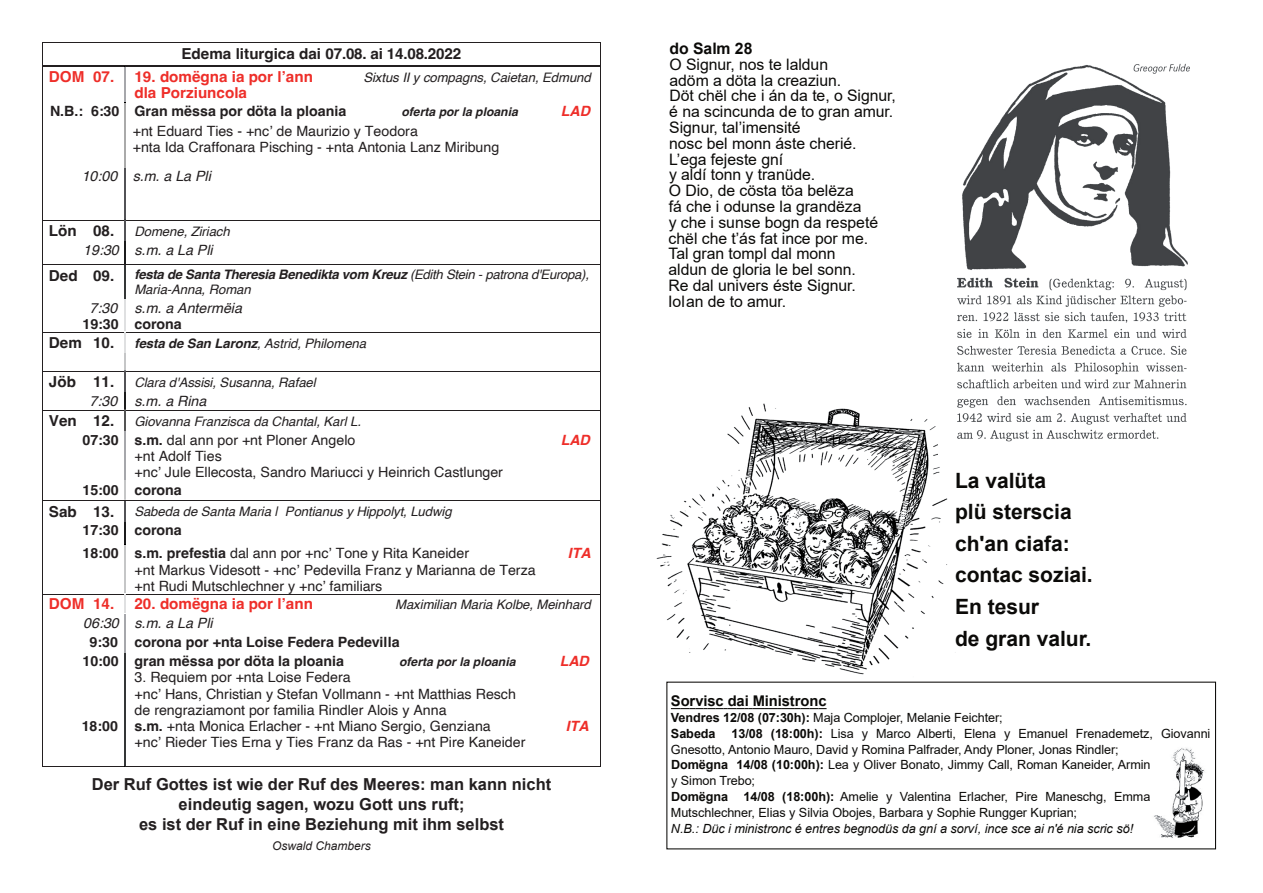
<style>
.page{position:relative;width:1263px;height:893px;background:#fff}
.page>*{position:absolute;margin:0;border:0;box-sizing:border-box;transform-origin:0 0}
.t1{font:700 21px/31.7px "Arial";color:#0b0a08}
.t2{font:700 16.5px/19.8px "Arial";color:#231f20;text-align:center}
.t3{font:15.75px/15.8px "Arial";letter-spacing:-.005em;color:#0b0a08}
.t4{font:700 15.75px "Arial";letter-spacing:-.005em;color:#0b0a08}
.t5{font:700 15.15px "Helvetica";color:#231f20}
.t6{font:700 15.15px/16px "Helvetica";color:#ee2e29}
.t7{font:700 14.7px "Arial";letter-spacing:-.005em;color:#0b0a08}
.t8{font:14.1px/16.2px "Helvetica";color:#231f20}
.t9{font:700 14.1px "Helvetica";color:#231f20}
.t10{font:italic 14.1px "Helvetica";color:#231f20}
.t11{font:italic 700 14.1px "Helvetica";letter-spacing:-.005em;color:#ee2e29}
.t12{font:italic 13.05px/15.1px "Helvetica";letter-spacing:-.01em;color:#231f20}
.t13{font:12.6px/15.8px "Arial";letter-spacing:-.005em;color:#0b0a08}
.t14{font:italic 12.6px "Arial";letter-spacing:-.005em;color:#0b0a08}
.t15{font:italic 700 12.15px "Helvetica";color:#231f20}
.t16{font:italic 12px "Arial";color:#231f20}
.s1{font-weight:700}
</style>
<div class="page">
<svg style="left:671px;top:708px;width:155px;height:1px"></svg>
<img style="left:1154px;top:748px;width:51px;height:90px">
<img style="left:656px;top:403px;width:313px;height:279px">
<img style="left:939px;top:63px;width:251px;height:398px">
<hr style="left:43px;top:42px;width:557px;height:1px;background:#231f20">
<svg style="left:42px;top:42px;width:1px;height:25px"></svg>
<hr style="left:43px;top:65px;width:82px;height:1px;background:#231f20">
<hr style="left:43px;top:66px;width:82px;height:1px;background:#231f20">
<hr style="left:126px;top:65px;width:226px;height:1px;background:#231f20">
<hr style="left:126px;top:66px;width:226px;height:1px;background:#231f20">
<hr style="left:353px;top:65px;width:247px;height:1px;background:#231f20">
<hr style="left:353px;top:66px;width:247px;height:1px;background:#231f20">
<svg style="left:600px;top:42px;width:1px;height:25px"></svg>
<hr style="left:42px;top:67px;width:1px;height:36px;background:#231f20">
<hr style="left:600px;top:67px;width:1px;height:36px;background:#231f20">
<hr style="left:42px;top:103px;width:1px;height:65px;background:#231f20">
<hr style="left:600px;top:103px;width:1px;height:65px;background:#231f20">
<hr style="left:42px;top:168px;width:1px;height:52px;background:#231f20">
<hr style="left:600px;top:168px;width:1px;height:52px;background:#231f20">
<hr style="left:43px;top:220px;width:82px;height:1px;background:#231f20">
<hr style="left:125px;top:220px;width:475px;height:1px;background:#231f20">
<svg style="left:42px;top:220px;width:1px;height:45px"></svg>
<hr style="left:43px;top:265px;width:82px;height:1px;background:#231f20">
<hr style="left:125px;top:265px;width:475px;height:1px;background:#231f20">
<svg style="left:600px;top:220px;width:1px;height:45px"></svg>
<hr style="left:42px;top:265px;width:1px;height:34px;background:#231f20">
<hr style="left:600px;top:265px;width:1px;height:34px;background:#231f20">
<hr style="left:42px;top:299px;width:1px;height:33px;background:#231f20">
<hr style="left:600px;top:299px;width:1px;height:33px;background:#231f20">
<hr style="left:43px;top:332px;width:82px;height:1px;background:#231f20">
<hr style="left:125px;top:332px;width:475px;height:1px;background:#231f20">
<hr style="left:43px;top:371px;width:82px;height:1px;background:#231f20">
<hr style="left:125px;top:371px;width:475px;height:1px;background:#231f20">
<hr style="left:43px;top:410px;width:82px;height:1px;background:#231f20">
<hr style="left:125px;top:410px;width:475px;height:1px;background:#231f20">
<svg style="left:42px;top:332px;width:1px;height:100px"></svg>
<svg style="left:600px;top:332px;width:1px;height:100px"></svg>
<hr style="left:42px;top:432px;width:1px;height:48px;background:#231f20">
<hr style="left:600px;top:432px;width:1px;height:48px;background:#231f20">
<hr style="left:43px;top:500px;width:82px;height:1px;background:#231f20">
<hr style="left:125px;top:500px;width:475px;height:1px;background:#231f20">
<svg style="left:42px;top:480px;width:1px;height:65px"></svg>
<svg style="left:600px;top:480px;width:1px;height:65px"></svg>
<hr style="left:42px;top:545px;width:1px;height:49px;background:#231f20">
<hr style="left:600px;top:545px;width:1px;height:49px;background:#231f20">
<hr style="left:43px;top:594px;width:82px;height:1px;background:#231f20">
<hr style="left:125px;top:594px;width:219px;height:1px;background:#231f20">
<hr style="left:345px;top:594px;width:255px;height:1px;background:#231f20">
<svg style="left:42px;top:594px;width:1px;height:21px"></svg>
<svg style="left:600px;top:594px;width:1px;height:21px"></svg>
<hr style="left:42px;top:615px;width:1px;height:38px;background:#231f20">
<hr style="left:600px;top:615px;width:1px;height:38px;background:#231f20">
<hr style="left:42px;top:653px;width:1px;height:114px;background:#231f20">
<hr style="left:43px;top:767px;width:82px;height:1px;background:#231f20">
<svg style="left:125px;top:65px;width:1px;height:702px"></svg>
<hr style="left:125px;top:767px;width:475px;height:1px;background:#231f20">
<hr style="left:600px;top:653px;width:1px;height:114px;background:#231f20">
<p class="t5" style="left:181px;top:45px;width:281px">Edema liturgica dai 07.08. ai 14.08.2022</p>
<p class="t6" style="left:49px;top:70px;width:67px">DOM 07.</p>
<p class="t6" style="left:134px;top:70px;width:180px">19. domëgna ia por lʼann dla Porziuncola</p>
<p class="t12" style="left:363px;top:70px;width:229px">Sixtus II y compagns, Caietan, Edmund</p>
<p class="t9" style="left:50px;top:103px;width:71px">N.B.: 6:30</p>
<p class="t9" style="left:134px;top:103px;width:213px">Gran mëssa por döta la ploania</p>
<p class="t15" style="left:401px;top:105px;width:118px">oferta por la ploania</p>
<p class="t11" style="left:561px;top:103px;width:31px">LAD</p>
<p class="t8" style="left:133px;top:123px;width:368px">+nt Eduard Ties - +ncʼ de Maurizio y Teodora<br>+nta Ida Craffonara Pisching - +nta Antonia Lanz Miribung</p>
<p class="t10" style="left:82px;top:165px;width:37px">10:00</p>
<p class="t10" style="left:133px;top:165px;width:80px">s.m. a La Pli</p>
<p class="t5" style="left:49px;top:222px;width:67px">Lön 08.</p>
<p class="t12" style="left:134px;top:224px;width:97px">Domene, Ziriach</p>
<p class="t10" style="left:83px;top:239px;width:131px">19:30 s.m. a La Pli</p>
<p class="t5" style="left:49px;top:267px;width:67px">Ded 09.</p>
<p class="t12" style="left:134px;top:267px;width:456px"><span class="s1">festa de Santa Theresia Benedikta vom Kreuz</span> (Edith Stein - patrona d'Europa),<br>Maria-Anna, Roman</p>
<p class="t10" style="left:90px;top:296px;width:29px">7:30</p>
<p class="t9" style="left:82px;top:315px;width:38px">19:30</p>
<p class="t10" style="left:134px;top:296px;width:109px">s.m. a Antermëia</p>
<p class="t9" style="left:134px;top:315px;width:49px">corona</p>
<p class="t5" style="left:49px;top:334px;width:67px">Dem 10.</p>
<p class="t12" style="left:134px;top:336px;width:233px"><span class="s1">festa de San Laronz</span>, Astrid, Philomena</p>
<p class="t5" style="left:49px;top:373px;width:67px">Jöb 11.</p>
<p class="t12" style="left:134px;top:375px;width:183px">Clara d'Assisi, Susanna, Rafael</p>
<p class="t10" style="left:89px;top:390px;width:118px">7:30 s.m. a Rina</p>
<p class="t5" style="left:49px;top:412px;width:67px">Ven 12.</p>
<p class="t12" style="left:134px;top:414px;width:228px">Giovanna Franzisca da Chantal, Karl L.</p>
<p class="t8" style="left:82px;top:432px;width:274px"><span class="s1">07:30 s.m.</span> dal ann por +nt Ploner Angelo</p>
<p class="t11" style="left:561px;top:431px;width:31px">LAD</p>
<p class="t8" style="left:134px;top:448px;width:370px">+nt Adolf Ties<br>+ncʼ Jule Ellecosta, Sandro Mariucci y Heinrich Castlunger</p>
<p class="t9" style="left:82px;top:482px;width:101px">15:00 corona</p>
<p class="t5" style="left:49px;top:502px;width:67px">Sab 13.</p>
<p class="t12" style="left:134px;top:504px;width:319px">Sabeda de Santa Maria | Pontianus y Hippolyt, Ludwig</p>
<p class="t8" style="left:82px;top:520px;width:388px;line-height:22.8px"><span class="s1">17:30 corona<br>18:00 s.m. prefestia</span> dal ann por +ncʼ Tone y Rita Kaneider</p>
<p class="t11" style="left:568px;top:545px;width:24px">ITA</p>
<p class="t8" style="left:134px;top:562px;width:403px">+nt Markus Videsott - +ncʼ Pedevilla Franz y Marianna de Terza +nt Rudi Mutschlechner y +ncʼ familiars</p>
<p class="t6" style="left:49px;top:598px;width:67px">DOM 14.</p>
<p class="t6" style="left:134px;top:598px;width:180px">20. domëgna ia por lʼann</p>
<p class="t12" style="left:395px;top:597px;width:197px">Maximilian Maria Kolbe, Meinhard</p>
<p class="t10" style="left:83px;top:612px;width:37px">06:30</p>
<p class="t9" style="left:90px;top:633px;width:30px">9:30</p>
<p class="t10" style="left:134px;top:612px;width:80px">s.m. a La Pli</p>
<p class="t9" style="left:134px;top:633px;width:267px">corona por +nta Loise Federa Pedevilla</p>
<p class="t9" style="left:82px;top:653px;width:38px">10:00</p>
<p class="t9" style="left:82px;top:718px;width:38px">18:00</p>
<p class="t9" style="left:134px;top:653px;width:211px">gran mëssa por döta la ploania</p>
<p class="t15" style="left:399px;top:654px;width:118px">oferta por la ploania</p>
<p class="t11" style="left:560px;top:653px;width:31px">LAD</p>
<p class="t8" style="left:134px;top:670px;width:383px">3. Requiem por +nta Loise Federa<br>+ncʼ Hans, Christian y Stefan Vollmann - +nt Matthias Resch de rengraziamont por familia Rindler Alois y Anna<br><span class="s1">s.m.</span> +nta Monica Erlacher - +nt Miano Sergio, Genziana</p>
<p class="t11" style="left:566px;top:718px;width:24px">ITA</p>
<p class="t8" style="left:134px;top:735px;width:392px">+ncʼ Rieder Ties Erna y Ties Franz da Ras - +nt Pire Kaneider</p>
<p class="t2" style="left:92px;top:775px;width:461px">Der Ruf Gottes ist wie der Ruf des Meeres: man kann nicht eindeutig sagen, wozu Gott uns ruft;<br>es ist der Ruf in eine Beziehung mit ihm selbst</p>
<p class="t16" style="left:272px;top:838px;width:100px">Oswald Chambers</p>
<p class="t4" style="left:670px;top:37px;width:84px">do Salm 28</p>
<p class="t3" style="left:668px;top:56px;width:229px">O Signur, nos te laldun<br>adöm a döta la creaziun.<br>Döt chël che i án da te, o Signur, é na scincunda de to gran amur.<br>Signur, tal’imensité<br>nosc bel monn áste cherié.<br>L’ega fejeste gní<br>y aldí tonn y tranüde.<br>O Dio, de cösta töa belëza<br>fá che i odunse la grandëza<br>y che i sunse bogn da respeté chël che t’ás fat ince por me.<br>Tal gran tompl dal monn<br>aldun de gloria le bel sonn.<br>Re dal univers éste Signur.<br>Iolan de to amur.</p>
<h1 class="t1" style="left:955px;top:465px;width:139px">La valüta<br>plü sterscia ch'an ciafa: contac soziai.<br>En tesur<br>de gran valur.</h1>
<p class="t7" style="left:671px;top:691px;width:157px">Sorvisc dai Ministronc</p>
<p class="t13" style="left:671px;top:710px;width:333px"><span class="s1">Vendres 12/08 (07:30h):</span> Maja Complojer, Melanie Feichter;<br><span class="s1">Sabeda</span></p>
<p class="t13" style="left:671px;top:725px;width:541px;text-indent:61px"><span class="s1">13/08 (18:00h):</span> Lisa y Marco Alberti, Elena y Emanuel Frenademetz, Giovanni Gnesotto, Antonio Mauro, David y Romina Palfrader, Andy Ploner, Jonas Rindler;<br><span class="s1">Domëgna 14/08 (10:00h):</span> Lea y Oliver Bonato, Jimmy Call, Roman Kaneider, Armin<br>y Simon Trebo;<br><span class="s1">Domëgna 14/08 (18:00h):</span> Amelie y Valentina Erlacher, Pire Maneschg, Emma Mutschlechner, Elias y Silvia Obojes, Barbara y Sophie Rungger Kuprian;</p>
<p class="t14" style="left:671px;top:820px;width:464px">N.B.: Düc i ministronc é entres begnodüs da gní a sorví, ince sce ai n'é nia scric sö!</p>
</div>
